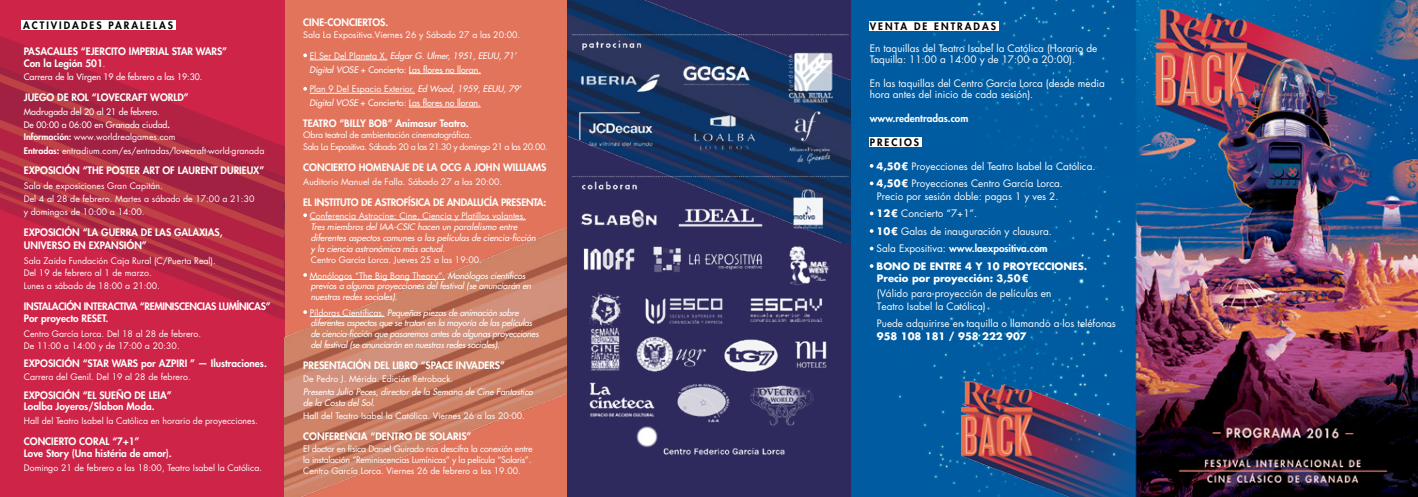
<style>
.page{position:relative;width:1418px;height:497px;background:#fff}
.page>*{position:absolute;margin:0;border:0;box-sizing:border-box;transform-origin:0 0}
.t1{font:10px/17.5px "Futura Std";color:#fff}
.t2{font:800 10px/12.5px "Futura Std";color:#fff}
.t3{font:800 10px/12.5px "Futura Std";letter-spacing:-.03em;color:#fff}
.t4{font:800 10px "Futura Std";letter-spacing:-.02em;color:#fff}
.t5{font:700 10px "Futura Std";color:#fff}
.t6{font:800 10px "Futura Std";letter-spacing:.2em;color:#000}
.t7{font:8.75px/12.5px "Futura Std";color:#fff}
.t8{font:italic 500 8.75px/10.6px "Futura Std";letter-spacing:-.01em;color:#fff}
.t9{font:8.75px/10.6px "Futura Std";letter-spacing:-.03em;color:#fff}
.t10{font:500 8.75px/12.2px "Futura Std";color:#fff}
.t11{font:8.75px/12.1px "Futura Std";letter-spacing:-.05em;color:#fff}
.s1{font-weight:400;font-style:normal}
.s2{font-style:normal}
.s3{font-weight:500;font-style:italic}
.s4{font-weight:500;font-size:8.75px}
.s5{font-weight:800}
.s6{font-weight:400}
.s7{font-weight:700}
</style>
<div class="page">
<img style="left:852px;top:0;width:565px;height:496px">
<div style="left:869px;top:137px;width:52px;height:9px;background:#fff"></div>
<div style="left:283px;top:0;width:284px;height:496px;background:#e3745c"></div>
<div style="left:0;top:0;width:284px;height:496px;background:#cd2448"></div>
<img style="left:284px;top:217px;width:283px;height:279px">
<div style="left:22px;top:21px;width:154px;height:9px;background:#fff"></div>
<svg style="left:0;top:29px;width:79px;height:38px"></svg>
<svg style="left:0;top:68px;width:105px;height:9px"></svg>
<svg style="left:0;top:77px;width:284px;height:242px"></svg>
<svg style="left:0;top:300px;width:284px;height:7px"></svg>
<svg style="left:0;top:281px;width:284px;height:19px"></svg>
<svg style="left:0;top:273px;width:284px;height:8px"></svg>
<svg style="left:0;top:158px;width:284px;height:115px"></svg>
<hr style="left:310px;top:60px;width:77px;height:1px;background:#fff">
<hr style="left:409px;top:73px;width:72px;height:1px;background:#fff">
<hr style="left:310px;top:93px;width:105px;height:1px;background:#fff">
<hr style="left:409px;top:107px;width:71px;height:1px;background:#fff">
<hr style="left:310px;top:219px;width:216px;height:1px;background:#fff">
<hr style="left:310px;top:279px;width:135px;height:1px;background:#fff">
<hr style="left:310px;top:316px;width:74px;height:1px;background:#fff">
<svg style="left:303px;top:53px;width:4px;height:4px"></svg>
<svg style="left:303px;top:87px;width:4px;height:3px"></svg>
<svg style="left:303px;top:213px;width:4px;height:4px"></svg>
<svg style="left:303px;top:273px;width:4px;height:3px"></svg>
<svg style="left:303px;top:310px;width:4px;height:3px"></svg>
<div style="left:869px;top:21px;width:129px;height:10px;background:#fff"></div>
<svg style="left:869px;top:164px;width:4px;height:3px"></svg>
<svg style="left:869px;top:181px;width:4px;height:4px"></svg>
<svg style="left:869px;top:211px;width:4px;height:4px"></svg>
<svg style="left:869px;top:229px;width:4px;height:3px"></svg>
<svg style="left:869px;top:246px;width:4px;height:4px"></svg>
<svg style="left:869px;top:264px;width:4px;height:3px"></svg>
<img style="left:568px;top:0;width:284px;height:496px">
<img style="left:953px;top:358px;width:181px;height:138px">
<p class="t6" style="left:23px;top:19px;width:151px">ACTIVIDADES PARALELAS</p>
<p class="t2" style="left:303px;top:16px;width:87px">CINE-CONCIERTOS.</p>
<p class="t7" style="left:303px;top:29px;width:218px">Sala La Expositiva.Viernes 26 y Sábado 27 a las 20:00.</p>
<p class="t8" style="left:309px;top:49px;width:208px;line-height:13.8px"><span class="s1">El Ser Del Planeta X.</span> Edgar G. Ulmer, 1951, EEUU, 71’<br>Digital VOSE <span class="s2">+ Concierto: Las flores no lloran.</span></p>
<p class="t8" style="left:309px;top:82px;width:213px;line-height:13.8px"><span class="s1">Plan 9 Del Espacio Exterior.</span> Ed Wood, 1959, EEUU, 79’<br>Digital VOSE <span class="s2">+ Concierto: Las flores no lloran.</span></p>
<p class="t2" style="left:303px;top:117px;width:167px">TEATRO “BILLY BOB” Animasur Teatro.</p>
<p class="t11" style="left:303px;top:129px;width:246px">Obra teatral de ambientación cinematográfica.<br>Sala La Expositiva. Sábado 20 a las 21.30 y domingo 21 a las 20.00.</p>
<p class="t2" style="left:303px;top:161px;width:245px">CONCIERTO HOMENAJE DE LA OCG A JOHN WILLIAMS</p>
<p class="t7" style="left:303px;top:175px;width:201px">Auditorio Manuel de Falla. Sábado 27 a las 20:00.</p>
<p class="t4" style="left:303px;top:195px;width:244px">EL INSTITUTO DE ASTROFÍSICA DE ANDALUCÍA PRESENTA:</p>
<p class="t7" style="left:310px;top:209px;width:218px">Conferencia Astrocine: Cine, Ciencia y Platillos volantes.</p>
<p class="t8" style="left:311px;top:221px;width:226px;line-height:11px">Tres miembros del IAA-CSIC hacen un paralelismo entre diferentes aspectos comunes a las películas de ciencia-ficción y la ciencia astronómica más actual.</p>
<p class="t7" style="left:310px;top:251px;width:217px;line-height:15.9px">Centro García Lorca. Jueves 25 a las 19:00.<br>Monólogos “The Big Bang Theory”. <span class="s3">Monólogos científicos</span></p>
<p class="t8" style="left:311px;top:280px;width:222px">previos a algunas proyecciones del festival (se anunciarán en nuestras redes sociales).</p>
<p class="t8" style="left:310px;top:307px;width:230px"><span class="s1">Píldoras Científicas.</span> Pequeñas piezas de animación sobre diferentes aspectos que se tratan en la mayoría de las películas de ciencia-ficción que pasaremos antes de algunas proyecciones del festival (se anunciarán en nuestras redes sociales).</p>
<p class="t2" style="left:303px;top:358px;width:203px">PRESENTACIÓN DEL LIBRO “SPACE INVADERS”</p>
<p class="t7" style="left:303px;top:372px;width:151px">De Pedro J. Mérida. Edición Retroback.</p>
<p class="t8" style="left:303px;top:386px;width:231px">Presenta Julio Peces, director de la Semana de Cine Fantastico de la Costa del Sol.</p>
<p class="t7" style="left:303px;top:409px;width:223px">Hall del Teatro Isabel la Católica. Viernes 26 a las 20:00.</p>
<p class="t2" style="left:303px;top:429px;width:170px">CONFERENCIA “DENTRO DE SOLARIS”</p>
<p class="t9" style="left:303px;top:443px;width:231px">El doctor en física Daniel Guirado nos descifra la conexión entre la instalación “Reminiscencias Lumínicas” y la película “Solaris”.<br>Centro García Lorca. Viernes 26 de febrero a las 19.00.</p>
<p class="t2" style="left:24px;top:45px;width:205px">PASACALLES “EJERCITO IMPERIAL STAR WARS”<br>Con la Legión 501<span class="s4">.</span></p>
<p class="t10" style="left:24px;top:70px;width:180px">Carrera de la Vírgen 19 de febrero a las 19:30.</p>
<p class="t2" style="left:24px;top:90px;width:166px">JUEGO DE ROL “LOVECRAFT WORLD”</p>
<p class="t10" style="left:24px;top:106px;width:153px">Madrugada del 20 al 21 de febrero.<br>De 00:00 a 06:00 en Granada ciudad<span class="s5">.<br>Información:</span> <span class="s6">www.worldrealgames.com</span></p>
<p class="t7" style="left:24px;top:144px;width:242px"><span class="s5">Entradas:</span> entradium.com/es/entradas/lovecraft-world-granada</p>
<p class="t2" style="left:24px;top:164px;width:242px">EXPOSICIÓN “THE POSTER ART OF LAURENT DURIEUX”</p>
<p class="t7" style="left:24px;top:179px;width:232px">Sala de exposiciones Gran Capitán.<br>Del 4 al 28 de febrero. Martes a sábado de 17:00 a 21:30</p>
<p class="t7" style="left:24px;top:206px;width:122px">y domingos de 10:00 a 14:00.</p>
<p class="t2" style="left:24px;top:226px;width:200px">EXPOSICIÓN “LA GUERRA DE LAS GALAXIAS,<br>UNIVERSO EN EXPANSIÓN”</p>
<p class="t7" style="left:24px;top:254px;width:193px">Sala Zaida Fundación Caja Rural (C/Puerta Real).<br>Del 19 de febrero al 1 de marzo.<br>Lunes a sábado de 18:00 a 21:00.</p>
<p class="t3" style="left:24px;top:299px;width:248px">INSTALACIÓN INTERACTIVA “REMINISCENCIAS LUMÍNICAS”<br>Por proyecto RESET.</p>
<p class="t7" style="left:24px;top:327px;width:179px">Centro García Lorca. Del 18 al 28 de febrero.<br>De 11:00 a 14:00 y de 17:00 a 20:30.</p>
<p class="t2" style="left:24px;top:356px;width:244px">EXPOSICIÓN “STAR WARS por AZPIRI ” — Ilustraciones.</p>
<p class="t7" style="left:24px;top:370px;width:168px">Carrera del Genil. Del 19 al 28 de febrero.</p>
<p class="t2" style="left:24px;top:389px;width:149px;line-height:11.2px">EXPOSICIÓN “EL SUEÑO DE LEIA”<br>Loalba Joyeros/Slabon Moda.</p>
<p class="t7" style="left:24px;top:413px;width:236px">Hall del Teatro Isabel la Católica en horario de proyecciones.</p>
<p class="t2" style="left:24px;top:434px;width:149px">CONCIERTO CORAL “7+1”<br>Love Story (Una histéria de amor).</p>
<p class="t7" style="left:24px;top:461px;width:240px">Domingo 21 de febrero a las 18:00, Teatro Isabel la Católica.</p>
<p class="t6" style="left:869px;top:19px;width:128px">VENTA DE ENTRADAS</p>
<p class="t1" style="left:869px;top:43px;width:229px;line-height:11.2px">En taquillas del Teatro Isabel la Católica (Horario de<br>Taquilla: 11:00 a 14:00 y de 17:00 a 20:00).</p>
<p class="t1" style="left:869px;top:78px;width:237px;line-height:11.2px">En las taquillas del Centro García Lorca (desde media hora antes del inicio de cada sesión).</p>
<p class="t2" style="left:869px;top:112px;width:100px">www.redentradas.com</p>
<p class="t6" style="left:869px;top:135px;width:51px">PRECIOS</p>
<p class="t1" style="left:876px;top:157px;width:220px"><span class="s7">4,50€</span> Proyecciones del Teatro Isabel la Católica.<br><span class="s7">4,50€</span> Proyecciones Centro García Lorca.</p>
<p class="t1" style="left:876px;top:187px;width:212px">Precio por sesión doble: pagas 1 y ves 2.<br><span class="s7">12€</span> Concierto “7+1”.<br><span class="s7">10€</span> Galas de inauguración y clausura.<br>Sala Expositiva: <span class="s5">www.laexpositiva.com<br></span><span class="s7">BONO DE ENTRE 4 Y 10 PROYECCIONES.</span></p>
<p class="t5" style="left:876px;top:271px;width:153px">Precio por proyección: 3,50€</p>
<p class="t1" style="left:876px;top:287px;width:176px;line-height:12.5px">(Válido para proyección de películas en<br>Teatro Isabel la Católica)</p>
<p class="t1" style="left:876px;top:314px;width:240px">Puede adquirirse en taquilla o llamando a los teléfonos</p>
<p class="t5" style="left:876px;top:329px;width:151px">958 108 181 / 958 222 907</p>
</div>
